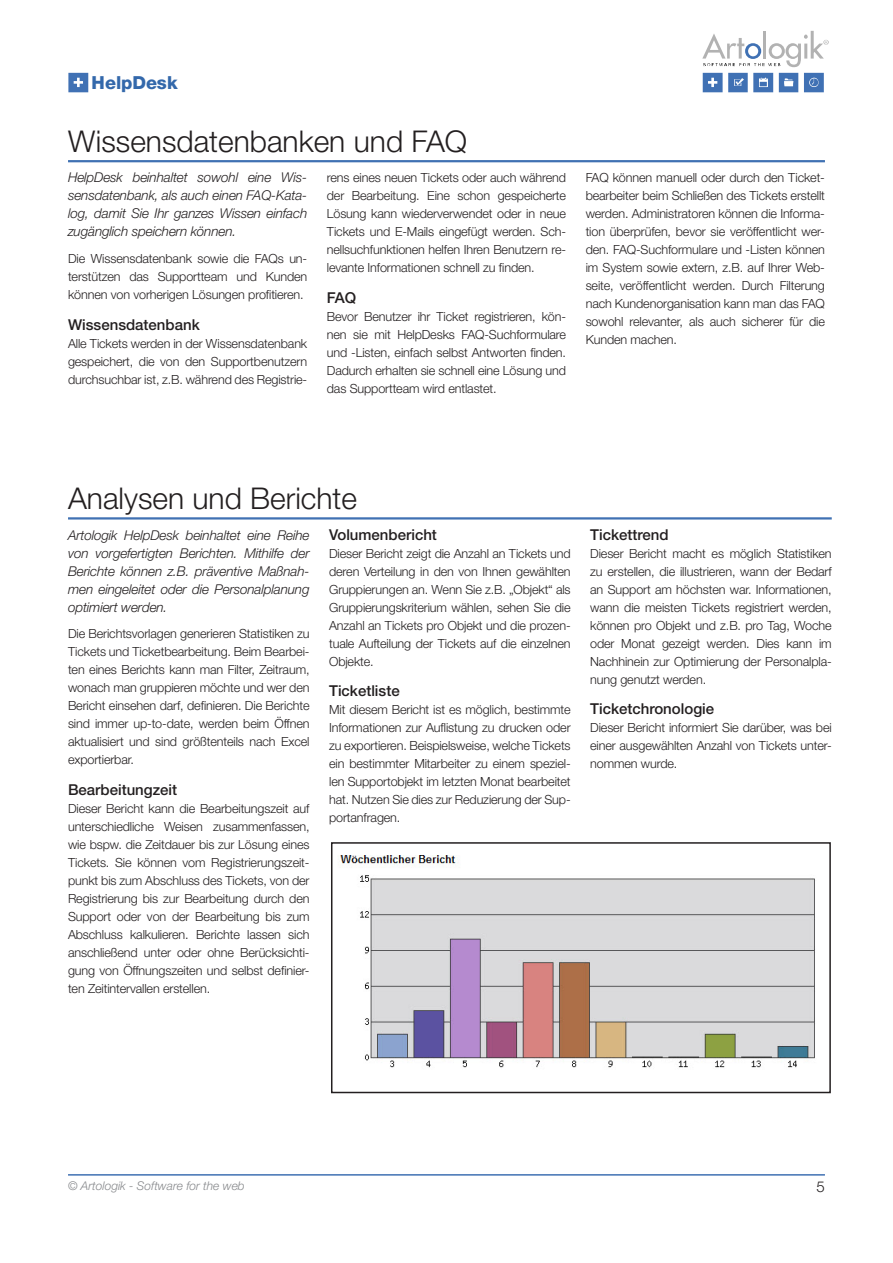
<style>
.page{position:relative;width:893px;height:1263px;background:#fff}
.page>*{position:absolute;margin:0;border:0;box-sizing:border-box;transform-origin:0 0}
.Header_1_-_Line_under{font:300 30px "Helvetica Neue";color:#231f20}
.t1{font:800 18px "Helvetica Neue";letter-spacing:-.005em;color:#3368ab}
.Header_2{font:500 15px "Helvetica Neue";color:#231f20}
.t2{font:300 15px "Helvetica Neue";color:#231f20}
.Body_1_-_Marginal_-_Ingress{font:italic 300 13.5px/18px "Helvetica Neue";letter-spacing:-.01em;color:#231f20;text-align:justify}
.Body_1_-_Marginal{font:300 12.6px/18px "Helvetica Neue";letter-spacing:-.01em;color:#231f20;text-align:justify}
.t3{font:italic 300 12px "Helvetica Neue";color:#87898c}
</style>
<div class="page">
<hr style="left:68px;top:1174px;width:757px;height:1px;background:#4071b3">
<hr style="left:68px;top:160px;width:757px;height:2px;background:#4071b3">
<hr style="left:68px;top:517px;width:764px;height:2px;background:#4071b3">
<img style="left:338px;top:855px;width:477px;height:213px">
<div style="left:331px;top:842px;width:500px;height:251px;border:2px solid #231f20"></div>
<svg style="left:68px;top:73px;width:20px;height:19px"></svg>
<svg style="left:804px;top:73px;width:20px;height:19px"></svg>
<svg style="left:779px;top:73px;width:19px;height:19px"></svg>
<svg style="left:703px;top:73px;width:70px;height:19px"></svg>
<svg style="left:702px;top:31px;width:126px;height:36px"></svg>
<h2 class="t1" style="left:92px;top:72px;width:88px">HelpDesk</h2>
<p class="Header_1_-_Line_under" style="left:68px;top:123px;width:401px">Wissensdatenbanken und FAQ</p>
<p class="Body_1_-_Marginal_-_Ingress" style="left:68px;top:168px;width:241px">HelpDesk beinhaltet sowohl eine Wis&shy;sensdatenbank, als auch einen FAQ-Kata&shy;log, damit Sie Ihr ganzes Wissen einfach zugänglich speichern können.</p>
<p class="Body_1_-_Marginal" style="left:68px;top:249px;width:241px">Die Wissensdatenbank sowie die FAQs un&shy;terstützen das Supportteam und Kunden können von vorherigen Lösungen profitieren.</p>
<p class="Header_2" style="left:68px;top:315px;width:133px">Wissensdatenbank</p>
<p class="Body_1_-_Marginal" style="left:68px;top:334px;width:241px">Alle Tickets werden in der Wissensdatenbank gespeichert, die von den Supportbenutzern durchsuchbar ist, z.B. während des Registrie-</p>
<p class="Body_1_-_Marginal" style="left:327px;top:169px;width:241px">rens eines neuen Tickets oder auch während der Bearbeitung. Eine schon gespeicherte Lösung kann wiederverwendet oder in neue Tickets und E-Mails eingefügt werden. Sch&shy;nellsuchfunktionen helfen Ihren Benutzern re&shy;levante Informationen schnell zu finden.</p>
<p class="Header_2" style="left:327px;top:289px;width:31px">FAQ</p>
<p class="Body_1_-_Marginal" style="left:327px;top:307px;width:241px">Bevor Benutzer ihr Ticket registrieren, kön&shy;nen sie mit HelpDesks FAQ-Suchformulare und -Listen, einfach selbst Antworten finden.<br>Dadurch erhalten sie schnell eine Lösung und das Supportteam wird entlastet.</p>
<p class="Body_1_-_Marginal" style="left:586px;top:169px;width:241px">FAQ können manuell oder durch den Ticket&shy;bearbeiter beim Schließen des Tickets erstellt werden. Administratoren können die Informa&shy;tion überprüfen, bevor sie veröffentlicht wer&shy;den. FAQ-Suchformulare und -Listen können im System sowie extern, z.B. auf Ihrer Web&shy;seite, veröffentlicht werden. Durch Filterung nach Kundenorganisation kann man das FAQ sowohl relevanter, als auch sicherer für die Kunden machen.</p>
<p class="Header_1_-_Line_under" style="left:68px;top:480px;width:290px">Analysen und Berichte</p>
<p class="Body_1_-_Marginal_-_Ingress" style="left:68px;top:526px;width:243px">Artologik HelpDesk beinhaltet eine Reihe von vorgefertigten Berichten. Mithilfe der Berichte können z.B. präventive Maßnah&shy;men eingeleitet oder die Personalplanung optimiert werden.</p>
<p class="Body_1_-_Marginal" style="left:68px;top:624px;width:243px">Die Berichtsvorlagen generieren Statistiken zu Tickets und Ticketbearbeitung. Beim Bearbei&shy;ten eines Berichts kann man Filter, Zeitraum, wonach man gruppieren möchte und wer den Bericht einsehen darf, definieren. Die Berichte sind immer up-to-date, werden beim Öffnen aktualisiert und sind größtenteils nach Excel exportierbar.</p>
<p class="Header_2" style="left:68px;top:780px;width:111px">Bearbeitungzeit</p>
<p class="Body_1_-_Marginal" style="left:68px;top:799px;width:243px">Dieser Bericht kann die Bearbeitungszeit auf unterschiedliche Weisen zusammenfassen, wie bspw. die Zeitdauer bis zur Lösung eines Tickets. Sie können vom Registrierungszeit&shy;punkt bis zum Abschluss des Tickets, von der Registrierung bis zur Bearbeitung durch den Support oder von der Bearbeitung bis zum Abschluss kalkulieren. Berichte lassen sich anschließend unter oder ohne Berücksichti&shy;gung von Öffnungszeiten und selbst definier&shy;ten Zeitintervallen erstellen.</p>
<p class="Header_2" style="left:329px;top:525px;width:109px">Volumenbericht</p>
<p class="Body_1_-_Marginal" style="left:329px;top:544px;width:243px">Dieser Bericht zeigt die Anzahl an Tickets und deren Verteilung in den von Ihnen gewählten Gruppierungen an. Wenn Sie z.B. „Objekt“ als Gruppierungskriterium wählen, sehen Sie die Anzahl an Tickets pro Objekt und die prozen&shy;tuale Aufteilung der Tickets auf die einzelnen Objekte.</p>
<p class="Header_2" style="left:329px;top:682px;width:72px">Ticketliste</p>
<p class="Body_1_-_Marginal" style="left:329px;top:700px;width:243px">Mit diesem Bericht ist es möglich, bestimmte Informationen zur Auflistung zu drucken oder zu exportieren. Beispielsweise, welche Tickets ein bestimmter Mitarbeiter zu einem speziel&shy;len Supportobjekt im letzten Monat bearbeitet hat. Nutzen Sie dies zur Reduzierung der Sup&shy;portanfragen.</p>
<p class="Header_2" style="left:590px;top:525px;width:80px">Tickettrend</p>
<p class="Body_1_-_Marginal" style="left:590px;top:544px;width:243px">Dieser Bericht macht es möglich Statistiken zu erstellen, die illustrieren, wann der Bedarf an Support am höchsten war. Informationen, wann die meisten Tickets registriert werden, können pro Objekt und z.B. pro Tag, Woche oder Monat gezeigt werden. Dies kann im Nachhinein zur Optimierung der Personalpla&shy;nung genutzt werden.</p>
<p class="Header_2" style="left:590px;top:700px;width:125px">Ticketchronologie</p>
<p class="Body_1_-_Marginal" style="left:590px;top:718px;width:243px">Dieser Bericht informiert Sie darüber, was bei einer ausgewählten Anzahl von Tickets unter&shy;nommen wurde.</p>
<p class="t3" style="left:68px;top:1178px;width:178px">© Artologik - Software for the web</p>
<p class="t2" style="left:817px;top:1177px;width:10px">5</p>
</div>
